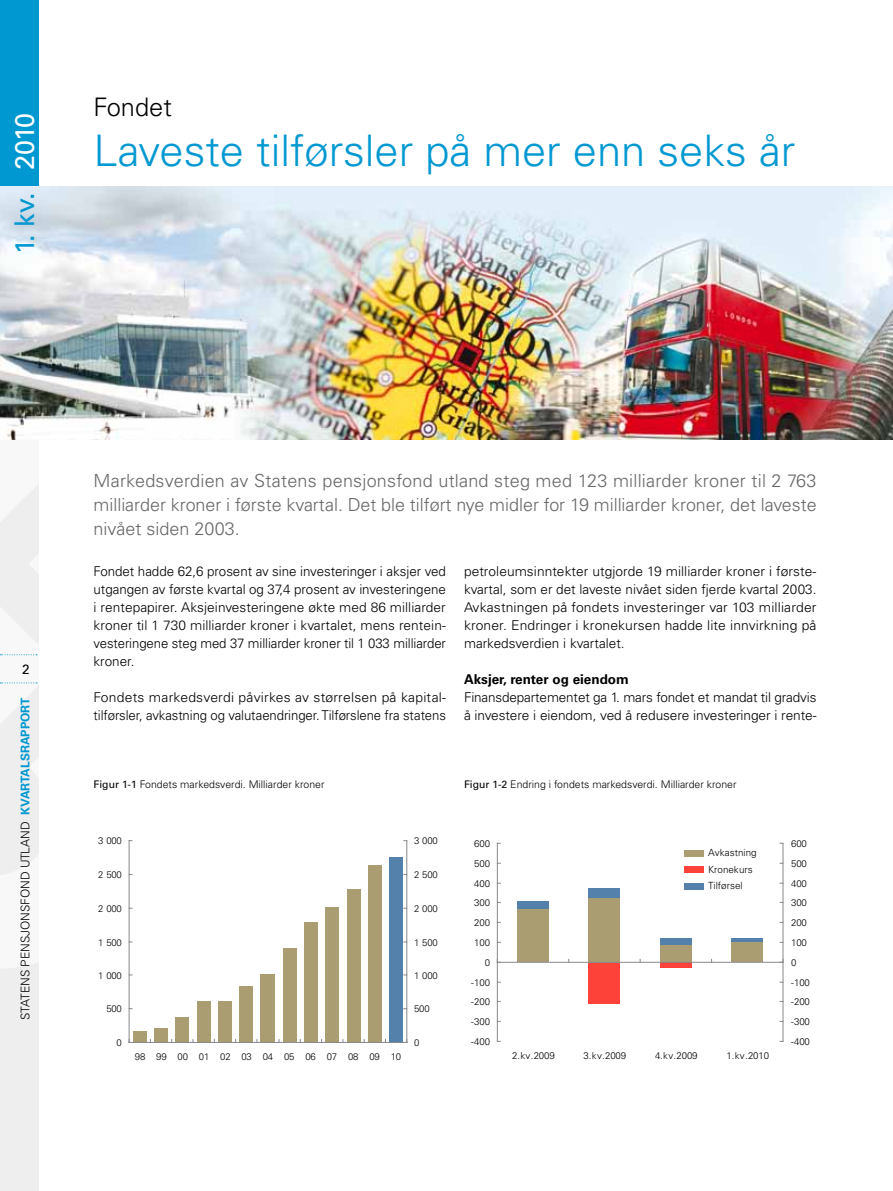
<style>
.page{position:relative;width:893px;height:1191px;background:#fff}
.page>*{position:absolute;margin:0;border:0;box-sizing:border-box;transform-origin:0 0}
.t1{font:300 43.5px "Univers";color:#0098d1}
.t2{font:27px "Univers";letter-spacing:-.03em;color:#0098d1}
.t3{font:300 25.5px "Univers";color:#000}
.t4{font:300 18px/24px "Univers";color:#686767;text-align:justify}
.t5{font:300 13.5px/18px "Univers";letter-spacing:-.005em;color:#000;text-align:justify}
.t6{font:700 13.5px "Univers";color:#000}
.t7{font:13.5px "Univers";color:#000}
.t8{font:300 12px "Univers";color:#000}
.t9{font:300 10.5px "Univers";color:#000}
.t10{font:300 9.9px/17px "Univers";color:#000}
.t11{font:300 9.6px "Univers";letter-spacing:-.02em;color:#000}
.s1{color:#fff}
.s2{font-weight:700;color:#0098d1}
.s3{font-weight:400}
</style>
<div class="page">
<div style="left:0;top:0;width:39px;height:1191px;background:#eee"></div>
<svg style="left:0;top:439px;width:39px;height:245px"></svg>
<div style="left:0;top:0;width:39px;height:186px;background:#0098d1"></div>
<div style="left:589px;top:962px;width:31px;height:41px;background:#fd4239"></div>
<div style="left:660px;top:962px;width:31px;height:5px;background:#fd4239"></div>
<div style="left:517px;top:908px;width:32px;height:54px;background:#aa9d71"></div>
<div style="left:589px;top:898px;width:31px;height:64px;background:#aa9d71"></div>
<div style="left:660px;top:945px;width:31px;height:17px;background:#aa9d71"></div>
<div style="left:732px;top:941px;width:31px;height:21px;background:#aa9d71"></div>
<div style="left:517px;top:901px;width:32px;height:7px;background:#5381ac"></div>
<div style="left:589px;top:888px;width:31px;height:10px;background:#5381ac"></div>
<div style="left:660px;top:938px;width:31px;height:7px;background:#5381ac"></div>
<hr style="left:732px;top:938px;width:31px;height:3px;background:#5381ac">
<hr style="left:497px;top:843px;width:1px;height:198px;background:#87898a">
<hr style="left:497px;top:962px;width:286px;height:1px;background:#87898a">
<hr style="left:783px;top:843px;width:1px;height:198px;background:#87898a">
<div style="left:684px;top:850px;width:19px;height:6px;background:#aa9d71"></div>
<div style="left:684px;top:883px;width:19px;height:7px;background:#5381ac"></div>
<div style="left:684px;top:867px;width:19px;height:6px;background:#fd4239"></div>
<div style="left:133px;top:1030px;width:14px;height:12px;background:#aa9d71"></div>
<div style="left:154px;top:1027px;width:14px;height:15px;background:#aa9d71"></div>
<div style="left:175px;top:1016px;width:14px;height:26px;background:#aa9d71"></div>
<div style="left:197px;top:1001px;width:14px;height:41px;background:#aa9d71"></div>
<div style="left:218px;top:1001px;width:14px;height:41px;background:#aa9d71"></div>
<div style="left:239px;top:986px;width:14px;height:56px;background:#aa9d71"></div>
<div style="left:261px;top:974px;width:14px;height:68px;background:#aa9d71"></div>
<div style="left:283px;top:948px;width:14px;height:94px;background:#aa9d71"></div>
<div style="left:304px;top:922px;width:14px;height:120px;background:#aa9d71"></div>
<div style="left:325px;top:906px;width:14px;height:136px;background:#aa9d71"></div>
<div style="left:347px;top:889px;width:13px;height:153px;background:#aa9d71"></div>
<div style="left:368px;top:865px;width:14px;height:177px;background:#aa9d71"></div>
<div style="left:389px;top:857px;width:14px;height:185px;background:#5381ac"></div>
<hr style="left:129px;top:840px;width:1px;height:202px;background:#87898a">
<hr style="left:129px;top:1042px;width:278px;height:1px;background:#87898a">
<hr style="left:406px;top:840px;width:1px;height:202px;background:#87898a">
<img style="left:0;top:186px;width:893px;height:253px">
<h2 class="t2" style="left:9px;top:254px;width:143px;rotate:-90deg">1. kv. <span class="s1">2010</span></h2>
<h3 class="t3" style="left:94px;top:92px;width:80px">Fondet</h3>
<h1 class="t1" style="left:94px;top:124px;width:703px">Laveste tilførsler på mer enn seks år</h1>
<p class="t7" style="left:22px;top:661px;width:9px">2</p>
<p class="t8" style="left:18px;top:1020px;width:323px;rotate:-90deg">Statens pensjonsfond utland <span class="s2">kvartalsRaPpORT</span></p>
<h3 class="t4" style="left:94px;top:469px;width:725px">Markedsverdien av Statens pensjonsfond utland steg med 123 milliarder kroner til 2 763 milliarder kroner i første kvartal. Det ble tilført nye midler for 19 milliarder kroner, det laveste nivået siden 2003.</h3>
<p class="t5" style="left:94px;top:562px;width:354px">Fondet hadde 62,6 prosent av sine investeringer i aksjer ved utgangen av første kvartal og 37,4 prosent av investeringene i rentepapirer. Aksjeinvesteringene økte med 86 milliarder kroner til 1 730 milliarder kroner i kvartalet, mens rentein&shy;vesteringene steg med 37 milliarder kroner til 1 033 milliarder kroner.</p>
<p class="t5" style="left:94px;top:688px;width:354px">Fondets markedsverdi påvirkes av størrelsen på kapital&shy;tilførsler, avkastning og valutaendringer. Tilførslene fra statens</p>
<p class="t5" style="left:464px;top:562px;width:354px">petroleumsinntekter utgjorde 19 milliarder kroner i første&shy;kvartal, som er det laveste nivået siden fjerde kvartal 2003.<br>Avkastningen på fondets investeringer var 103 milliarder kroner. Endringer i kronekursen hadde lite innvirkning på markedsverdien i kvartalet.</p>
<p class="t6" style="left:464px;top:671px;width:166px">Aksjer, renter og eiendom</p>
<p class="t5" style="left:464px;top:688px;width:354px">Finansdepartementet ga 1. mars fondet et mandat til gradvis å investere i eiendom, ved å redusere investeringer i rente-</p>
<p class="t9" style="left:94px;top:777px;width:232px"><span class="s3">Figur 1-1</span> Fondets markedsverdi. Milliarder kroner</p>
<p class="t9" style="left:464px;top:777px;width:274px"><span class="s3">Figur 1-2</span> Endring i fondets markedsverdi. Milliarder kroner</p>
<p class="t11" style="left:98px;top:835px;width:25px">3 000</p>
<p class="t11" style="left:98px;top:869px;width:25px">2 500</p>
<p class="t11" style="left:414px;top:835px;width:25px">3 000</p>
<p class="t11" style="left:414px;top:869px;width:25px">2 500</p>
<p class="t11" style="left:474px;top:837px;width:17px">600</p>
<p class="t11" style="left:474px;top:857px;width:17px">500</p>
<p class="t11" style="left:474px;top:877px;width:17px">400</p>
<p class="t10" style="left:708px;top:843px;width:50px">Avkastning<br>Kronekurs<br>Tilførsel</p>
<p class="t11" style="left:791px;top:837px;width:17px">600</p>
<p class="t11" style="left:791px;top:857px;width:17px">500</p>
<p class="t11" style="left:791px;top:877px;width:17px">400</p>
<p class="t11" style="left:98px;top:902px;width:25px">2 000</p>
<p class="t11" style="left:414px;top:902px;width:25px">2 000</p>
<p class="t11" style="left:474px;top:897px;width:17px">300</p>
<p class="t11" style="left:791px;top:897px;width:17px">300</p>
<p class="t11" style="left:474px;top:917px;width:17px">200</p>
<p class="t11" style="left:791px;top:917px;width:17px">200</p>
<p class="t11" style="left:98px;top:936px;width:25px">1 500</p>
<p class="t11" style="left:414px;top:936px;width:25px">1 500</p>
<p class="t11" style="left:474px;top:936px;width:17px">100</p>
<p class="t11" style="left:791px;top:936px;width:17px">100</p>
<p class="t11" style="left:485px;top:956px;width:7px">0</p>
<p class="t11" style="left:791px;top:956px;width:7px">0</p>
<p class="t11" style="left:98px;top:969px;width:25px">1 000</p>
<p class="t11" style="left:414px;top:969px;width:25px">1 000</p>
<p class="t11" style="left:471px;top:976px;width:20px">-100</p>
<p class="t11" style="left:791px;top:976px;width:20px">-100</p>
<p class="t11" style="left:106px;top:1003px;width:17px">500</p>
<p class="t11" style="left:414px;top:1003px;width:17px">500</p>
<p class="t11" style="left:471px;top:996px;width:20px">-200</p>
<p class="t11" style="left:791px;top:996px;width:20px">-200</p>
<p class="t11" style="left:471px;top:1016px;width:20px">-300</p>
<p class="t11" style="left:791px;top:1016px;width:20px">-300</p>
<p class="t11" style="left:117px;top:1037px;width:7px">0</p>
<p class="t11" style="left:414px;top:1037px;width:7px">0</p>
<p class="t11" style="left:471px;top:1035px;width:20px">-400</p>
<p class="t11" style="left:791px;top:1035px;width:20px">-400</p>
<p class="t11" style="left:135px;top:1050px;width:268px">98 99 00 01 02 03 04 05 06 07 08 09 10</p>
<p class="t11" style="left:512px;top:1050px;width:44px">2.kv.2009</p>
<p class="t11" style="left:584px;top:1050px;width:44px">3.kv.2009</p>
<p class="t11" style="left:655px;top:1050px;width:44px">4.kv.2009</p>
<p class="t11" style="left:726px;top:1050px;width:44px">1.kv.2010</p>
</div>
